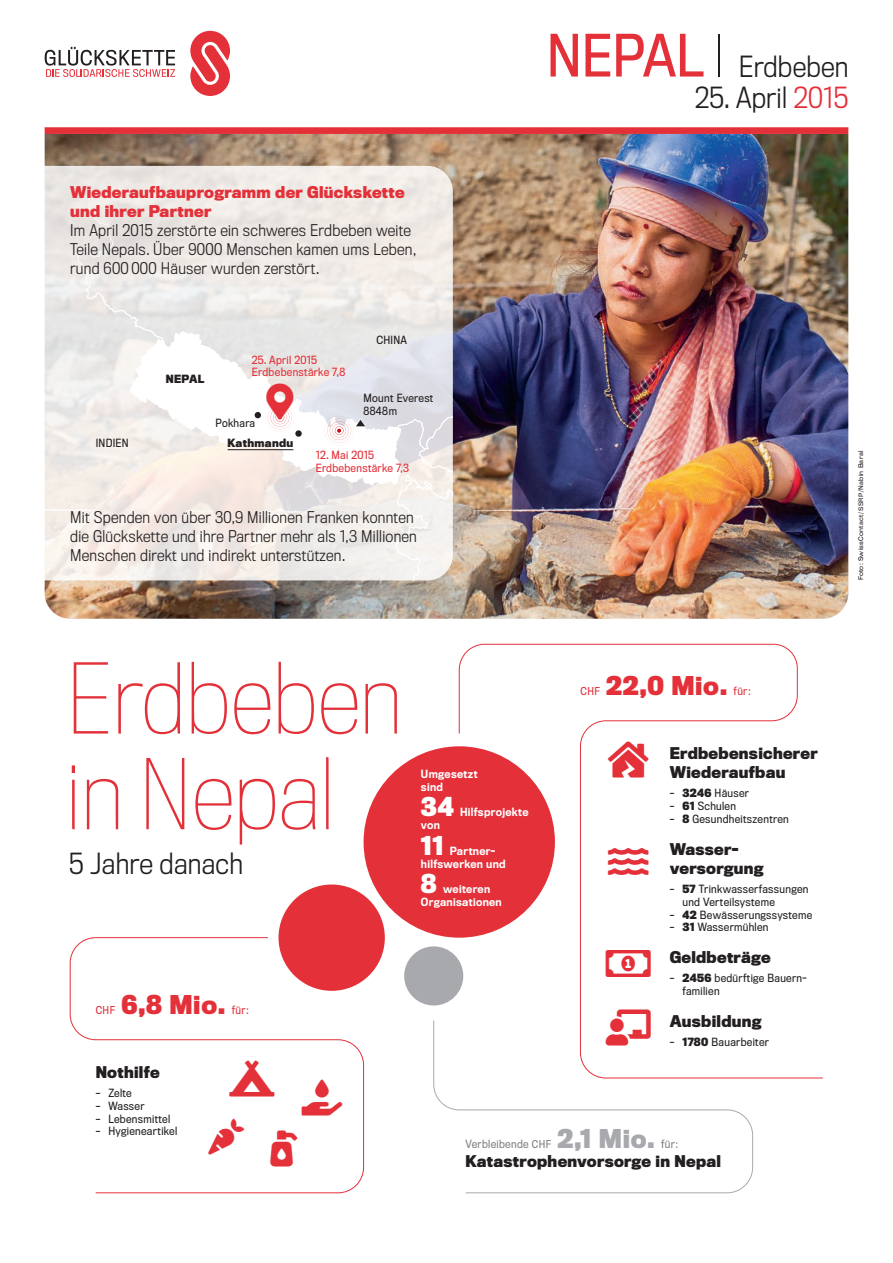
<style>
.page{position:relative;width:893px;height:1263px;background:#fff}
.page>*{position:absolute;margin:0;border:0;box-sizing:border-box;transform-origin:0 0}
.GLK-Banner_Narrow-MA{font:100 90px/95.7px "Titling Gothic FB Narrow";color:#e33039}
.GLK-Icon_24pt{font:36px "Font Awesome 5 Free Solid";color:#e33039}
.GLK-Icon_24pt-2{font:36px "Font Awesome 5 Free";color:#e33039}
.GLK-Display_Narrow-M{font:300 27px "Titling Gothic FB Narrow";letter-spacing:.01em;color:#231f20}
.GLK-Diagr-linksb{font:700 24px "Titling Gothic FB Narrow";letter-spacing:.03em;color:#e33039}
.GLK-Diagr-linksb-2{font:700 24px "Titling Gothic FB Narrow";color:#a8a9ad}
.GLK-Diagr_neg-linksb{font:700 24px "Titling Gothic FB Narrow";color:#fff}
.GLK-Infotext{font:300 15px/19.2px "Titling Gothic FB Narrow";letter-spacing:.02em;color:#231f20}
.GLK-Text_Narrow-MAST{font:700 15px/19.2px "Titling Gothic FB Narrow";letter-spacing:.02em;color:#231f20}
.GLK-Zwischentitel{font:700 15px/19.2px "Titling Gothic FB Narrow";letter-spacing:.02em;color:#e33039}
.GLK-Caption_Narrow-M{font:10.5px/12.8px "Titling Gothic FB Narrow";letter-spacing:.03em;color:#231f20}
.GLK-Diagr_neg-linksb-2{font:500 10.5px/12.8px "Titling Gothic FB Narrow";letter-spacing:.03em;color:#fff}
.GLK-Caption_Narrow-M-2{font:10.5px "Titling Gothic FB Narrow";letter-spacing:.03em;color:#e33039}
.GLK-Diagr-linksb-3{font:10.5px "Titling Gothic FB Narrow";letter-spacing:.03em;color:#808285}
.GLK-Caption_Narrow-M-3{font:700 10.5px "Titling Gothic FB Narrow";letter-spacing:.03em;color:#231f20}
.GLK-Diagr-linksb-4{font:10.5px "Titling Gothic FB Narrow";letter-spacing:.03em;color:#e33039}
.GLK-Diagr-linksb-5{font:10.05px "Titling Gothic FB Narrow";letter-spacing:.05em;color:#e33039}
.GLK-Micro_Normal-MAS{font:6px "Titling Gothic FB Normal";letter-spacing:.045em;color:#231f20}
.s1{font-weight:400;font-size:54px;color:#e33039}
.s2{font-weight:100;font-size:54px}
.s3{color:#e33039}
.s4{font-size:5.7px}
.s5{font-weight:700}
.s6{font-size:10.05px}
</style>
<div class="page">
<img style="left:45px;top:134px;width:803px;height:485px">
<svg style="left:190px;top:31px;width:40px;height:65px"></svg>
<svg style="left:45px;top:47px;width:130px;height:30px"></svg>
<svg style="left:45px;top:166px;width:408px;height:414px"></svg>
<div style="left:279px;top:884px;width:106px;height:107px;background:#e33039;border-radius:50%"></div>
<div style="left:404px;top:946px;width:59px;height:59px;background:#a8a9ad;border-radius:50%"></div>
<div style="left:364px;top:746px;width:191px;height:192px;background:#e33039;border-radius:50%"></div>
<svg style="left:458px;top:643px;width:365px;height:436px"></svg>
<svg style="left:433px;top:1020px;width:320px;height:174px"></svg>
<svg style="left:69px;top:937px;width:295px;height:257px"></svg>
<div style="left:45px;top:128px;width:803px;height:6px;background:#e33039"></div>
<svg style="left:229px;top:1060px;width:45px;height:37px"></svg>
<svg style="left:608px;top:742px;width:41px;height:36px"></svg>
<svg style="left:606px;top:1010px;width:45px;height:36px"></svg>
<svg style="left:606px;top:950px;width:45px;height:27px"></svg>
<svg style="left:302px;top:1080px;width:41px;height:36px"></svg>
<svg style="left:270px;top:1131px;width:27px;height:36px"></svg>
<svg style="left:130px;top:331px;width:323px;height:249px"></svg>
<svg style="left:608px;top:848px;width:40px;height:28px"></svg>
<svg style="left:208px;top:1118px;width:36px;height:36px"></svg>
<p class="GLK-Zwischentitel" style="left:70px;top:183px;width:336px">Wiederaufbauprogramm der Glückskette und ihrer -Partner</p>
<p class="GLK-Infotext" style="left:70px;top:221px;width:348px">Im April 2015 zerstörte ein schweres Erdbeben weite<br>Teile Nepals. Über 9000 Menschen kamen ums Leben, rund 600 000 Häuser wurden zerstört.</p>
<p class="GLK-Caption_Narrow-M" style="left:96px;top:436px;width:35px">INDIEN</p>
<p class="GLK-Caption_Narrow-M-3" style="left:166px;top:373px;width:40px">NEPAL</p>
<p class="GLK-Caption_Narrow-M-2" style="left:252px;top:353px;width:67px">25. April 2015</p>
<p class="GLK-Caption_Narrow-M-2" style="left:252px;top:366px;width:95px">Erdbebenstärke 7,8</p>
<p class="GLK-Caption_Narrow-M" style="left:216px;top:417px;width:41px">Pokhara</p>
<p class="GLK-Caption_Narrow-M-3" style="left:228px;top:436px;width:67px">Kathmandu</p>
<p class="GLK-Caption_Narrow-M" style="left:376px;top:334px;width:32px">CHINA</p>
<p class="GLK-Caption_Narrow-M" style="left:364px;top:392px;width:71px">Mount Everest<br>8848m</p>
<p class="GLK-Caption_Narrow-M-2" style="left:316px;top:449px;width:60px">12. Mai 2015</p>
<p class="GLK-Caption_Narrow-M-2" style="left:316px;top:462px;width:95px">Erdbebenstärke 7,3</p>
<p class="GLK-Infotext" style="left:70px;top:508px;width:348px">Mit Spenden von über 30,9 Millionen Franken konnten die Glückskette und ihre Partner mehr als 1,3 Millionen<br>Menschen direkt und indirekt unterstützen.</p>
<h3 class="GLK-Display_Narrow-M" style="left:547px;top:51px;width:303px"><span class="s1">NEPAL</span> <span class="s2">I</span> Erdbeben</h3>
<h3 class="GLK-Display_Narrow-M" style="left:695px;top:83px;width:155px">25. April <span class="s3">2015</span></h3>
<p class="GLK-Micro_Normal-MAS" style="left:857px;top:580px;width:131px;rotate:-90deg">Foto: SwissContact/<span class="s4">SSRP</span>/Nabin Baral</p>
<p class="GLK-Banner_Narrow-MA" style="left:66px;top:653px;width:338px">Erdbeben in Nepal</p>
<p class="GLK-Display_Narrow-M" style="left:69px;top:848px;width:175px">5 Jahre danach</p>
<p class="GLK-Diagr-linksb-5" style="left:96px;top:1004px;width:21px">CHF</p>
<p class="GLK-Diagr-linksb" style="left:121px;top:991px;width:106px">6,8 Mio.</p>
<p class="GLK-Diagr-linksb-4" style="left:232px;top:1004px;width:19px">für:</p>
<p class="GLK-Text_Narrow-MAST" style="left:96px;top:1063px;width:66px">Nothilfe</p>
<p class="GLK-Caption_Narrow-M" style="left:96px;top:1087px;width:38px">– Zelte</p>
<p class="GLK-Caption_Narrow-M" style="left:96px;top:1100px;width:50px">– Wasser</p>
<p class="GLK-Caption_Narrow-M" style="left:96px;top:1112px;width:76px">– Lebensmittel</p>
<p class="GLK-Caption_Narrow-M" style="left:96px;top:1125px;width:83px">– Hygieneartikel</p>
<p class="GLK-Icon_24pt" style="left:229px;top:1061px;width:46px">□◆■</p>
<p class="GLK-Icon_24pt" style="left:302px;top:1080px;width:42px">■□●■▼</p>
<p class="GLK-Icon_24pt" style="left:270px;top:1131px;width:28px">◆▲□</p>
<p class="GLK-Diagr_neg-linksb-2" style="left:421px;top:768px;width:58px">Umgesetzt sind</p>
<p class="GLK-Diagr_neg-linksb" style="left:421px;top:793px;width:34px">34</p>
<p class="GLK-Diagr_neg-linksb-2" style="left:460px;top:806px;width:70px">Hilfsprojekte</p>
<p class="GLK-Diagr_neg-linksb-2" style="left:421px;top:819px;width:21px">von</p>
<p class="GLK-Diagr_neg-linksb" style="left:421px;top:832px;width:24px">11</p>
<p class="GLK-Diagr_neg-linksb-2" style="left:421px;top:844px;width:86px;text-indent:29px">Partner&shy;hilfswerken und</p>
<p class="GLK-Diagr_neg-linksb" style="left:421px;top:870px;width:17px">8</p>
<p class="GLK-Diagr_neg-linksb-2" style="left:421px;top:883px;width:82px;text-indent:22px">weiteren<br>Organisationen</p>
<p class="GLK-Diagr-linksb-5" style="left:580px;top:686px;width:21px">CHF</p>
<p class="GLK-Diagr-linksb" style="left:606px;top:672px;width:123px">22,0 Mio.</p>
<p class="GLK-Diagr-linksb-4" style="left:734px;top:685px;width:19px">für:</p>
<p class="GLK-Icon_24pt" style="left:608px;top:742px;width:42px">□◆▲</p>
<p class="GLK-Icon_24pt-2" style="left:606px;top:946px;width:46px">□■●●●▼</p>
<p class="GLK-Icon_24pt" style="left:606px;top:1010px;width:47px">●□▼</p>
<p class="GLK-Text_Narrow-MAST" style="left:670px;top:744px;width:150px">Erdbebensicherer<br>Wiederaufbau</p>
<p class="GLK-Caption_Narrow-M" style="left:670px;top:787px;width:81px">– <span class="s5">3246</span> Häuser</p>
<p class="GLK-Caption_Narrow-M" style="left:670px;top:800px;width:68px">– <span class="s5">61</span> Schulen</p>
<p class="GLK-Caption_Narrow-M" style="left:670px;top:813px;width:121px">– <span class="s5">8</span> Gesundheitszentren</p>
<p class="GLK-Text_Narrow-MAST" style="left:670px;top:840px;width:95px">Wasser&shy;versorgung</p>
<p class="GLK-Caption_Narrow-M" style="left:682px;top:883px;width:127px;text-indent:-13px">– <span class="s5">57</span> Trinkwasserfassungen und Verteilsysteme</p>
<p class="GLK-Caption_Narrow-M" style="left:670px;top:908px;width:144px">– <span class="s5">42</span> Bewässerungssysteme</p>
<p class="GLK-Caption_Narrow-M" style="left:670px;top:921px;width:100px">– <span class="s5">31</span> Wassermühlen</p>
<p class="GLK-Text_Narrow-MAST" style="left:670px;top:948px;width:103px">Geldbeträge</p>
<p class="GLK-Caption_Narrow-M" style="left:682px;top:972px;width:126px;text-indent:-13px">– <span class="s5">2456</span> bedürftige Bauern&shy;familien</p>
<p class="GLK-Text_Narrow-MAST" style="left:670px;top:1012px;width:93px">Ausbildung</p>
<p class="GLK-Caption_Narrow-M" style="left:670px;top:1036px;width:101px">– <span class="s5">1780</span> Bauarbeiter</p>
<p class="GLK-Diagr-linksb-3" style="left:466px;top:1138px;width:87px">Verbleibende <span class="s6">CHF</span></p>
<p class="GLK-Diagr-linksb-2" style="left:557px;top:1125px;width:99px">2,1 Mio.</p>
<p class="GLK-Diagr-linksb-3" style="left:661px;top:1138px;width:19px">für:</p>
<p class="GLK-Text_Narrow-MAST" style="left:466px;top:1152px;width:257px">Katastrophenvorsorge in Nepal</p>
</div>
